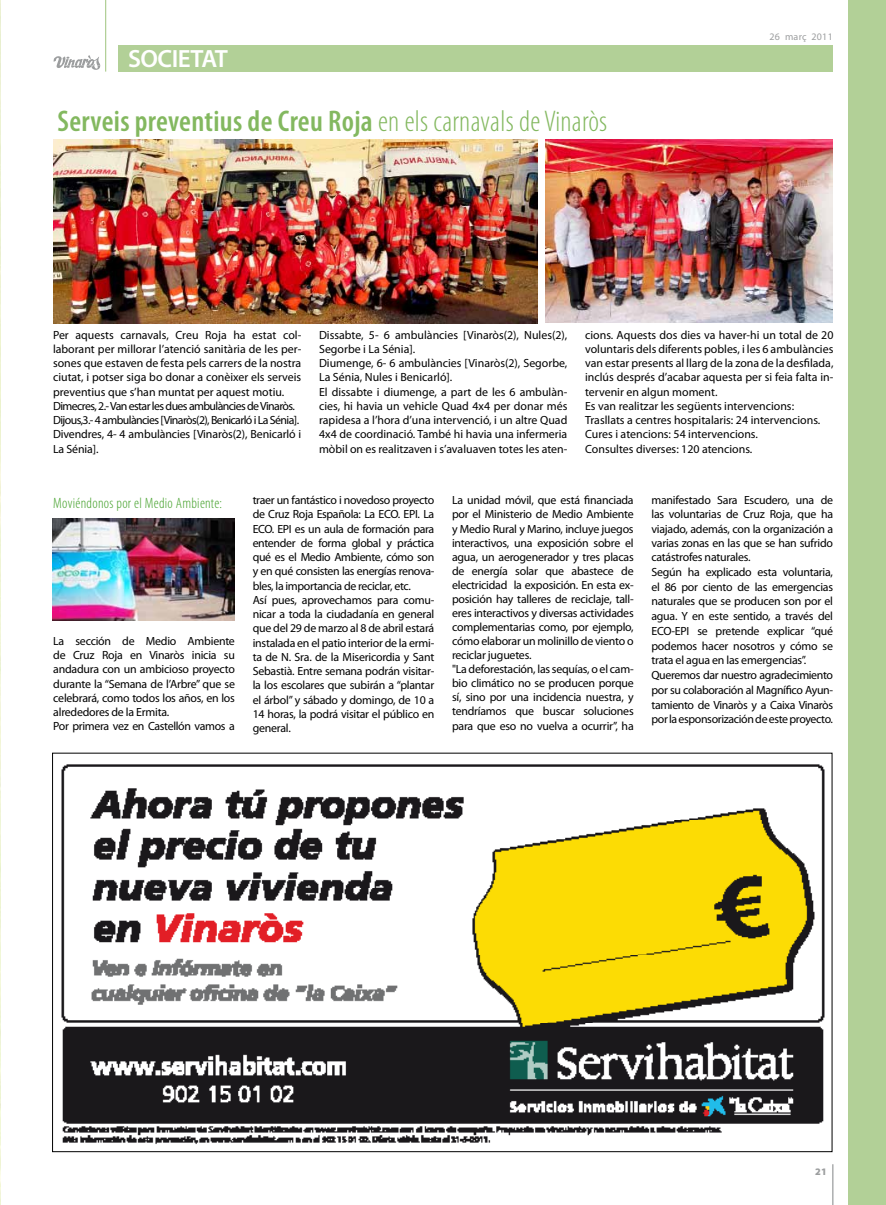
<style>
.page{position:relative;width:886px;height:1205px;background:#fff}
.page>*{position:absolute;margin:0;border:0;box-sizing:border-box;transform-origin:0 0}
.t1{font:600 condensed 30px "Myriad Pro";letter-spacing:.01em;color:#83b85f}
.t2{font:600 25px "Myriad Pro";letter-spacing:-.02em;color:#fff}
.t3{font:300 condensed 15px "Myriad Pro";letter-spacing:.02em;color:#44a12b}
.t4{font:11.88px/14.2px "Myriad Pro";letter-spacing:-.02em;color:#000}
.t5{font:11.88px/14.2px "Myriad Pro";color:#000}
.t6{font:10px "Myriad Pro";letter-spacing:.025em;color:#9c9e9f}
.t7{font:900 10px "Myriad Pro";color:#9c9e9f}
.s1{font-weight:300}
</style>
<div class="page">
<hr style="left:832px;top:1164px;width:1px;height:41px;background:#9c9e9f">
<img style="left:0;top:0;width:1px;height:1205px">
<hr style="left:105px;top:0;width:1px;height:72px;background:#b2d097">
<div style="left:119px;top:45px;width:714px;height:27px;background:#b2d097"></div>
<svg style="left:53px;top:55px;width:47px;height:15px"></svg>
<div style="left:848px;top:0;width:38px;height:1205px;background:#b2d097"></div>
<img style="left:53px;top:518px;width:182px;height:102px">
<img style="left:61px;top:764px;width:764px;height:380px">
<img style="left:53px;top:140px;width:484px;height:183px">
<img style="left:545px;top:140px;width:287px;height:182px">
<h2 class="t2" style="left:128px;top:43px;width:101px">SOCIETAT</h2>
<h1 class="t1" style="left:57px;top:103px;width:551px">Serveis preventius de Creu Roja <span class="s1">en els carnavals de Vinaròs</span></h1>
<p class="t6" style="left:769px;top:30px;width:65px">26 març 2011</p>
<p class="t5" style="left:53px;top:327px;width:250px">Per aquests carnavals, Creu Roja ha estat col· laborant per millorar l’atenció sanitària de les per&shy;sones que estaven de festa pels carrers de la nostra ciutat, i potser siga bo donar a conèixer els serveis preventius que s’han muntat per aquest motiu.<br>Dimecres, 2.- Van estar les dues ambulàncies de Vinaròs.<br>Dijous,3.- 4 ambulàncies [Vinaròs(2), Benicarló i La Sénia].<br>Divendres, 4- 4 ambulàncies [Vinaròs(2), Benicarló i La Sénia].</p>
<p class="t5" style="left:319px;top:327px;width:250px">Dissabte, 5- 6 ambulàncies [Vinaròs(2), Nules(2), Segorbe i La Sénia].<br>Diumenge, 6- 6 ambulàncies [Vinaròs(2), Segorbe, La Sénia, Nules i Benicarló].<br>El dissabte i diumenge, a part de les 6 ambulàn&shy;cies, hi havia un vehicle Quad 4x4 per donar més rapidesa a l’hora d’una intervenció, i un altre Quad 4x4 de coordinació. També hi havia una infermeria mòbil on es realitzaven i s’avaluaven totes les aten-</p>
<p class="t5" style="left:585px;top:327px;width:250px">cions. Aquests dos dies va haver-hi un total de 20 voluntaris dels diferents pobles, i les 6 ambulàncies van estar presents al llarg de la zona de la desfilada, inclús després d’acabar aquesta per si feia falta in&shy;tervenir en algun moment.<br>Es van realitzar les següents intervencions:<br>Trasllats a centres hospitalaris: 24 intervencions.<br>Cures i atencions: 54 intervencions.<br>Consultes diverses: 120 atencions.</p>
<p class="t3" style="left:53px;top:494px;width:170px">Moviéndonos por el Medio Ambiente:</p>
<p class="t4" style="left:53px;top:633px;width:183px">La sección de Medio Ambiente de Cruz Roja en Vinaròs inicia su andadura con un ambicioso proyecto durante la “Semana de l’Arbre” que se celebrará, como todos los años, en los alrededores de la Ermita.<br>Por primera vez en Castellón vamos a</p>
<p class="t4" style="left:253px;top:493px;width:183px">traer un fantástico i novedoso proyecto de Cruz Roja Española: La ECO. EPI. La ECO. EPI es un aula de formación para entender de forma global y práctica qué es el Medio Ambiente, cómo son y en qué consisten las energías renova&shy;bles, la importancia de reciclar, etc.<br>Así pues, aprovechamos para comu&shy;nicar a toda la ciudadanía en general que del 29 de marzo al 8 de abril estará instalada en el patio interior de la ermi&shy;ta de N. Sra. de la Misericordia y Sant Sebastià. Entre semana podrán visitar&shy;la los escolares que subirán a “plantar el árbol” y sábado y domingo, de 10 a 14 horas, la podrá visitar el público en general.</p>
<p class="t4" style="left:452px;top:493px;width:183px">La unidad móvil, que está financiada por el Ministerio de Medio Ambiente y Medio Rural y Marino, incluye juegos interactivos, una exposición sobre el agua, un aerogenerador y tres placas de energía solar que abastece de electricidad la exposición. En esta ex&shy;posición hay talleres de reciclaje, tall&shy;eres interactivos y diversas actividades complementarias como, por ejemplo, cómo elaborar un molinillo de viento o reciclar juguetes.<br>"La deforestación, las sequías, o el cam&shy;bio climático no se producen porque sí, sino por una incidencia nuestra, y tendríamos que buscar soluciones para que eso no vuelva a ocurrir”, ha</p>
<p class="t4" style="left:651px;top:493px;width:183px;line-height:14.6px">manifestado Sara Escudero, una de las voluntarias de Cruz Roja, que ha viajado, además, con la organización a varias zonas en las que se han sufrido catástrofes naturales.<br>Según ha explicado esta voluntaria, el 86 por ciento de las emergencias naturales que se producen son por el agua. Y en este sentido, a través del ECO-EPI se pretende explicar “qué podemos hacer nosotros y cómo se trata el agua en las emergencias”.<br>Queremos dar nuestro agradecimiento por su colaboración al Magnífico Ayun&shy;tamiento de Vinaròs y a Caixa Vinaròs por la esponsorización de este proyecto.</p>
<p class="t7" style="left:815px;top:1165px;width:13px">21</p>
</div>
